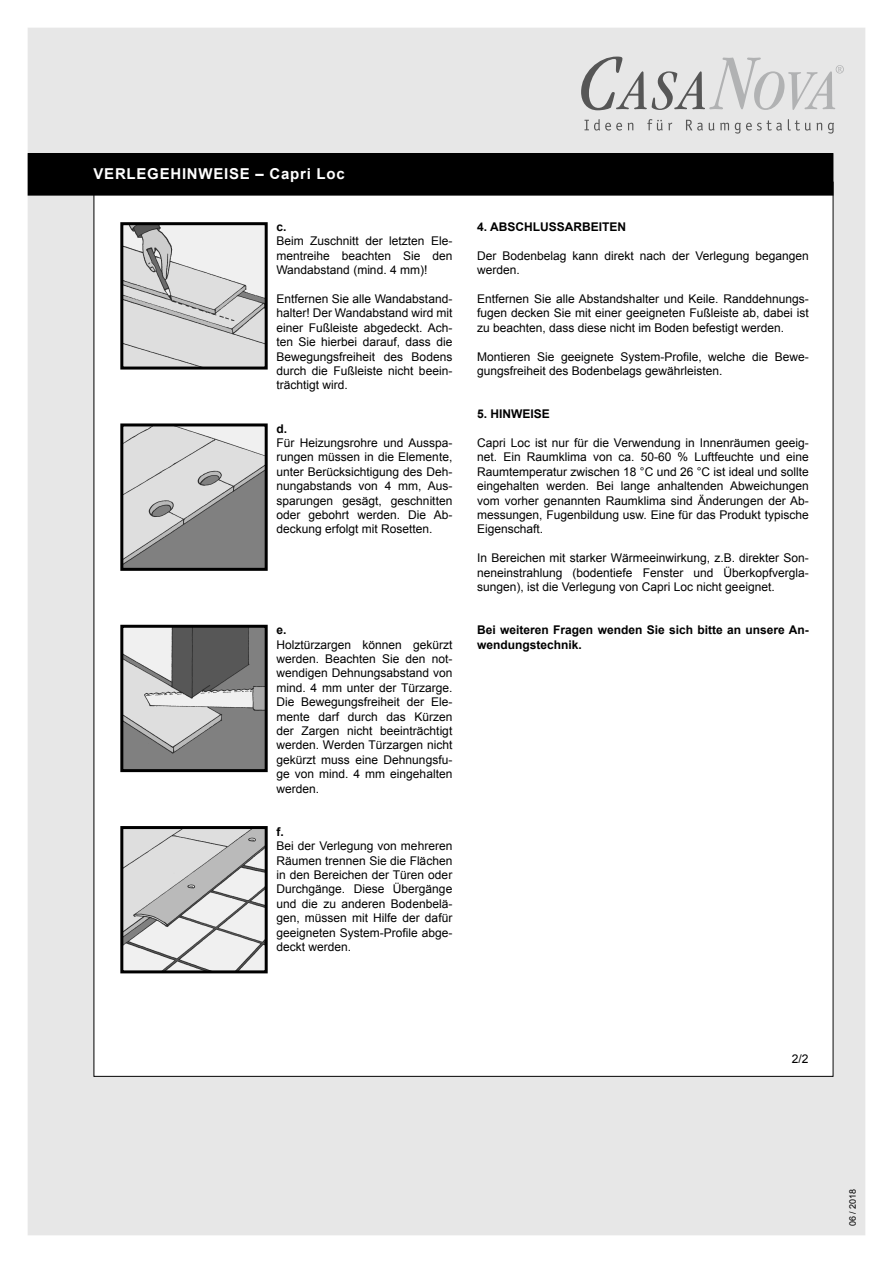
<style>
.page{position:relative;width:893px;height:1263px;background:#fff}
.page>*{position:absolute;margin:0;border:0;box-sizing:border-box;transform-origin:0 0}
.t1{font:700 15px "Arial";letter-spacing:.05em;color:#fff}
.t2{font:12px/14.4px "Arial";color:#000;text-align:justify}
.t3{font:700 12px/14.4px "Arial";color:#000}
.t4{font:9px "Arial";color:#000}
</style>
<div class="page">
<div style="left:28px;top:28px;width:837px;height:1207px;background:#e7e7e7"></div>
<svg style="left:581px;top:57px;width:263px;height:53px"></svg>
<svg style="left:584px;top:119px;width:38px;height:12px"></svg>
<svg style="left:628px;top:123px;width:5px;height:7px"></svg>
<svg style="left:647px;top:119px;width:25px;height:12px"></svg>
<svg style="left:686px;top:120px;width:17px;height:11px"></svg>
<svg style="left:709px;top:123px;width:5px;height:8px"></svg>
<svg style="left:720px;top:123px;width:9px;height:7px"></svg>
<svg style="left:735px;top:120px;width:47px;height:14px"></svg>
<svg style="left:788px;top:119px;width:34px;height:12px"></svg>
<svg style="left:828px;top:123px;width:6px;height:11px"></svg>
<div style="left:94px;top:182px;width:739px;height:894px;background:#fff"></div>
<div style="left:28px;top:154px;width:805px;height:41px;background:#000"></div>
<div style="left:28px;top:153px;width:805px;height:43px;border:2px solid #000"></div>
<img style="left:124px;top:226px;width:140px;height:140px">
<div style="left:120px;top:222px;width:148px;height:148px;border:3px solid #000"></div>
<img style="left:124px;top:427px;width:140px;height:140px">
<div style="left:120px;top:423px;width:148px;height:148px;border:3px solid #000"></div>
<img style="left:124px;top:629px;width:140px;height:139px">
<div style="left:120px;top:625px;width:148px;height:147px;border:3px solid #000"></div>
<img style="left:124px;top:830px;width:140px;height:139px">
<div style="left:120px;top:826px;width:148px;height:147px;border:3px solid #000"></div>
<p class="t1" style="left:94px;top:163px;width:253px">VERLEGEHINWEISE – Capri Loc</p>
<p class="t3" style="left:276px;top:220px;width:12px">c.</p>
<p class="t2" style="left:276px;top:234px;width:177px">Beim Zuschnitt der letzten Ele&shy;mentreihe beachten Sie den Wandabstand (mind. 4 mm)!</p>
<p class="t2" style="left:276px;top:292px;width:177px">Entfernen Sie alle Wandabstand&shy;halter! Der Wandabstand wird mit einer Fußleiste abgedeckt. Ach&shy;ten Sie hierbei darauf, dass die Bewegungsfreiheit des Bodens durch die Fußleiste nicht beein&shy;trächtigt wird.</p>
<p class="t3" style="left:276px;top:421px;width:12px">d.</p>
<p class="t2" style="left:276px;top:436px;width:177px">Für Heizungsrohre und Ausspa&shy;rungen müssen in die Elemente, unter Berücksichtigung des Deh&shy;nungabstands von 4 mm, Aus&shy;sparungen gesägt, geschnitten oder gebohrt werden. Die Ab&shy;deckung erfolgt mit Rosetten.</p>
<p class="t3" style="left:276px;top:623px;width:12px">e.</p>
<p class="t2" style="left:276px;top:637px;width:177px">Holztürzargen können gekürzt werden. Beachten Sie den not&shy;wendigen Dehnungsabstand von mind. 4 mm unter der Türzarge.<br>Die Bewegungsfreiheit der Ele&shy;mente darf durch das Kürzen der Zargen nicht beeinträchtigt werden. Werden Türzargen nicht gekürzt muss eine Dehnungsfu&shy;ge von mind. 4 mm eingehalten werden.</p>
<p class="t3" style="left:276px;top:825px;width:9px">f.</p>
<p class="t2" style="left:276px;top:839px;width:177px">Bei der Verlegung von mehreren Räumen trennen Sie die Flächen in den Bereichen der Türen oder Durchgänge. Diese Übergänge und die zu anderen Bodenbelä&shy;gen, müssen mit Hilfe der dafür geeigneten System-Profile abge&shy;deckt werden.</p>
<p class="t3" style="left:477px;top:220px;width:150px">4. ABSCHLUSSARBEITEN</p>
<p class="t2" style="left:477px;top:248px;width:333px">Der Bodenbelag kann direkt nach der Verlegung begangen werden.</p>
<p class="t2" style="left:477px;top:292px;width:333px">Entfernen Sie alle Abstandshalter und Keile. Randdehnungs&shy;fugen decken Sie mit einer geeigneten Fußleiste ab, dabei ist zu beachten, dass diese nicht im Boden befestigt werden.</p>
<p class="t2" style="left:477px;top:349px;width:333px">Montieren Sie geeignete System-Profile, welche die Bewe&shy;gungsfreiheit des Bodenbelags gewährleisten.</p>
<p class="t3" style="left:477px;top:407px;width:74px">5. HINWEISE</p>
<p class="t2" style="left:477px;top:436px;width:333px">Capri Loc ist nur für die Verwendung in Innenräumen geeig&shy;net. Ein Raumklima von ca. 50-60 % Luftfeuchte und eine Raumtemperatur zwischen 18 °C und 26 °C ist ideal und sollte eingehalten werden. Bei lange anhaltenden Abweichungen vom vorher genannten Raumklima sind Änderungen der Ab&shy;messungen, Fugenbildung usw. Eine für das Produkt typische Eigenschaft.</p>
<p class="t2" style="left:477px;top:551px;width:333px">In Bereichen mit starker Wärmeeinwirkung, z.B. direkter Son&shy;neneinstrahlung (bodentiefe Fenster und Überkopfvergla&shy;sungen), ist die Verlegung von Capri Loc nicht geeignet.</p>
<p class="t3" style="left:477px;top:623px;width:333px">Bei weiteren Fragen wenden Sie sich bitte an unsere An&shy;wendungstechnik.</p>
<p class="t2" style="left:792px;top:1051px;width:18px">2/2</p>
<p class="t4" style="left:847px;top:1226px;width:39px;rotate:-90deg">06 / 2018</p>
</div>
